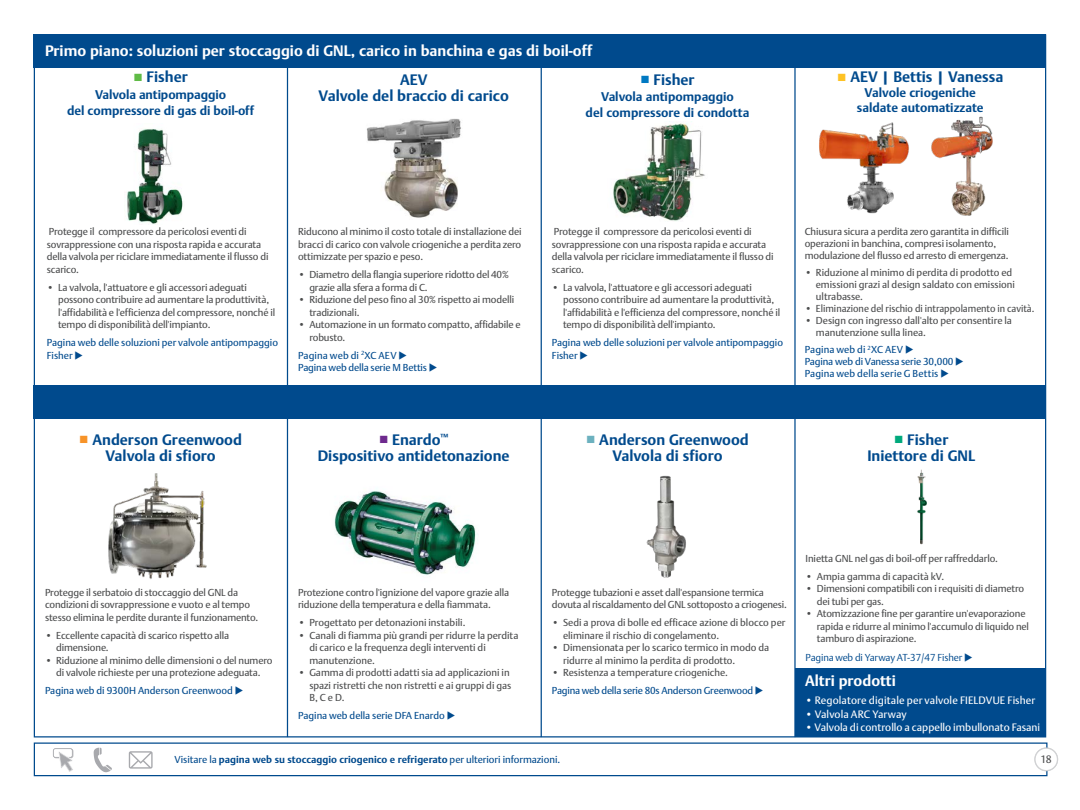
<style>
.page{position:relative;width:1080px;height:810px;background:#fff}
.page>*{position:absolute;margin:0;border:0;box-sizing:border-box;transform-origin:0 0}
.t1{font:700 15px "DTL Argo T";color:#004a8d}
.t2{font:700 15px "DTL Argo T";color:#fff}
.t3{font:700 12.5px/16.2px "DTL Argo T";color:#004a8d;text-align:center}
.t4{font:10.62px "DTL Argo T";letter-spacing:.005em;color:#fff}
.SMALLEST{font:10.62px "DTL Argo T";color:#4b4c4d}
.t5{font:10px/12.5px "DTL Argo T";letter-spacing:-.01em;color:#4b4c4d}
.Differentiator_Box_t{font:10px/12.5px "DTL Argo T";color:#004a8d}
.t6{font:700 10px "DTL Argo T";color:#004a8d}
.Differentiator_Box_l{font:300 10px "DTL Argo T";letter-spacing:-.015em;color:#004a8d}
.Differentiator_Box_l-2{font:10px "DTL Argo T";color:#004a8d}
.s1{color:#60bb46}
.s2{color:#0079c2}
.s3{color:#fec224}
.s4{color:#f79328}
.s5{color:#6e2a8e}
.s6{color:#6cb1bf}
.s7{color:#00a97c}
.s8{font-weight:400}
</style>
<div class="page">
<svg style="left:94px;top:748px;width:18px;height:24px"></svg>
<svg style="left:129px;top:751px;width:24px;height:18px"></svg>
<svg style="left:53px;top:748px;width:21px;height:24px"></svg>
<img style="left:334px;top:491px;width:144px;height:84px">
<div style="left:34px;top:742px;width:1014px;height:34px;border:1px solid #004a8d"></div>
<div style="left:1035px;top:748px;width:23px;height:23px;background:#fff;border-radius:50%"></div>
<div style="left:1034px;top:747px;width:24px;height:24px;border:1px solid #d1d2d4;border-radius:50%"></div>
<div style="left:34px;top:34px;width:1012px;height:34px;background:#004a8d"></div>
<div style="left:34px;top:385px;width:1012px;height:34px;background:#004a8d"></div>
<hr style="left:287px;top:414px;width:1px;height:323px;background:#004a8d">
<hr style="left:541px;top:414px;width:1px;height:323px;background:#004a8d">
<hr style="left:794px;top:414px;width:2px;height:323px;background:#004a8d">
<div style="left:795px;top:669px;width:251px;height:68px;background:#004a8d"></div>
<hr style="left:287px;top:67px;width:1px;height:324px;background:#004a8d">
<hr style="left:541px;top:67px;width:1px;height:324px;background:#004a8d">
<hr style="left:794px;top:67px;width:2px;height:324px;background:#004a8d">
<img style="left:127px;top:129px;width:56px;height:95px">
<img style="left:613px;top:123px;width:92px;height:98px">
<img style="left:108px;top:473px;width:99px;height:106px">
<img style="left:646px;top:475px;width:40px;height:103px">
<img style="left:819px;top:122px;width:90px;height:92px">
<img style="left:931px;top:116px;width:62px;height:100px">
<img style="left:366px;top:118px;width:95px;height:100px">
<img style="left:917px;top:469px;width:10px;height:75px">
<p class="t2" style="left:45px;top:42px;width:549px">Primo piano: soluzioni per stoccaggio di GNL, carico in banchina e gas di boil-off</p>
<p class="t1" style="left:133px;top:68px;width:56px"><span class="s1">■</span> Fisher</p>
<p class="t3" style="left:67px;top:86px;width:188px">Valvola antipompaggio<br>del compressore di gas di boil-off</p>
<p class="t1" style="left:400px;top:70px;width:29px">AEV</p>
<p class="t1" style="left:319px;top:87px;width:192px">Valvole del braccio di carico</p>
<p class="t1" style="left:640px;top:70px;width:56px"><span class="s2">■</span> Fisher</p>
<p class="t3" style="left:586px;top:88px;width:165px">Valvola antipompaggio<br>del compressore di condotta</p>
<p class="t1" style="left:837px;top:68px;width:168px"><span class="s3">■</span> AEV | Bettis | Vanessa</p>
<p class="t3" style="left:857px;top:85px;width:128px;line-height:15px">Valvole criogeniche saldate automatizzate</p>
<p class="t5" style="left:47px;top:225px;width:223px">Protegge il compressore da pericolosi eventi di sovrappressione con una risposta rapida e accurata della valvola per riciclare immediatamente il flusso di scarico.</p>
<p class="t5" style="left:58px;top:281px;width:219px;text-indent:-11px">• La valvola, l'attuatore e gli accessori adeguati possono contribuire ad aumentare la produttività, l'affidabilità e l'efficienza del compressore, nonché il tempo di disponibilità dell'impianto.</p>
<p class="Differentiator_Box_t" style="left:47px;top:336px;width:233px">Pagina web delle soluzioni per valvole antipompaggio<br>Fisher ◆</p>
<p class="t5" style="left:298px;top:225px;width:225px;text-align:justify">Riducono al minimo il costo totale di installazione dei bracci di carico con valvole criogeniche a perdita zero ottimizzate per spazio e peso.</p>
<p class="t5" style="left:309px;top:268px;width:201px;text-indent:-11px">• Diametro della flangia superiore ridotto del 40% grazie alla sfera a forma di C.</p>
<p class="t5" style="left:309px;top:293px;width:206px;text-indent:-11px">• Riduzione del peso fino al 30% rispetto ai modelli tradizionali.</p>
<p class="t5" style="left:309px;top:318px;width:213px;text-indent:-11px">• Automazione in un formato compatto, affidabile e robusto.</p>
<p class="Differentiator_Box_t" style="left:298px;top:349px;width:111px">Pagina web di <sup>2</sup>XC AEV ◆</p>
<p class="Differentiator_Box_t" style="left:298px;top:361px;width:141px">Pagina web della serie M Bettis ◆</p>
<p class="t1" style="left:79px;top:431px;width:164px"><span class="s4">■</span> Anderson Greenwood</p>
<p class="t1" style="left:105px;top:447px;width:112px">Valvola di sfioro</p>
<p class="t1" style="left:379px;top:431px;width:71px"><span class="s5">■</span> Enardo<sup>™</sup></p>
<p class="t1" style="left:318px;top:447px;width:193px">Dispositivo antidetonazione</p>
<p class="t5" style="left:552px;top:225px;width:223px">Protegge il compressore da pericolosi eventi di sovrappressione con una risposta rapida e accurata della valvola per riciclare immediatamente il flusso di scarico.</p>
<p class="t5" style="left:563px;top:281px;width:219px;text-indent:-11px">• La valvola, l'attuatore e gli accessori adeguati possono contribuire ad aumentare la produttività, l'affidabilità e l'efficienza del compressore, nonché il tempo di disponibilità dell'impianto.</p>
<p class="Differentiator_Box_t" style="left:552px;top:336px;width:233px">Pagina web delle soluzioni per valvole antipompaggio<br>Fisher ◆</p>
<p class="t1" style="left:586px;top:431px;width:164px"><span class="s6">■</span> Anderson Greenwood</p>
<p class="t1" style="left:612px;top:447px;width:112px">Valvola di sfioro</p>
<p class="t5" style="left:805px;top:225px;width:206px;line-height:11.9px">Chiusura sicura a perdita zero garantita in difficili operazioni in banchina, compresi isolamento, modulazione del flusso ed arresto di emergenza.</p>
<p class="t5" style="left:816px;top:267px;width:201px;line-height:11.9px;text-indent:-11px">• Riduzione al minimo di perdita di prodotto ed emissioni grazi al design saldato con emissioni ultrabasse.</p>
<p class="t5" style="left:805px;top:302px;width:231px">• Eliminazione del rischio di intrappolamento in cavità.</p>
<p class="t5" style="left:816px;top:314px;width:198px;line-height:11.9px;text-indent:-11px">• Design con ingresso dall'alto per consentire la manutenzione sulla linea.</p>
<p class="Differentiator_Box_t" style="left:805px;top:343px;width:111px">Pagina web di <sup>2</sup>XC AEV ◆</p>
<p class="Differentiator_Box_t" style="left:805px;top:355px;width:161px">Pagina web di Vanessa serie 30,000 ◆</p>
<p class="Differentiator_Box_t" style="left:805px;top:367px;width:146px">Pagina web della serie G Bettis ◆</p>
<p class="t1" style="left:894px;top:431px;width:56px"><span class="s7">■</span> Fisher</p>
<p class="t1" style="left:867px;top:447px;width:109px">Iniettore di GNL</p>
<p class="t5" style="left:45px;top:586px;width:215px">Protegge il serbatoio di stoccaggio del GNL da condizioni di sovrappressione e vuoto e al tempo stesso elimina le perdite durante il funzionamento.</p>
<p class="t5" style="left:56px;top:629px;width:175px;text-indent:-11px">• Eccellente capacità di scarico rispetto alla dimensione.</p>
<p class="t5" style="left:45px;top:654px;width:229px;text-align:center">• Riduzione al minimo delle dimensioni o del numero di valvole richieste per una protezione adeguata.</p>
<p class="Differentiator_Box_t" style="left:45px;top:684px;width:199px">Pagina web di 9300H Anderson Greenwood ◆</p>
<p class="t5" style="left:298px;top:586px;width:213px">Protezione contro l'ignizione del vapore grazie alla riduzione della temperatura e della fiammata.</p>
<p class="t5" style="left:298px;top:616px;width:169px">• Progettato per detonazioni instabili.</p>
<p class="t5" style="left:309px;top:629px;width:211px;text-indent:-11px">• Canali di fiamma più grandi per ridurre la perdita di carico e la frequenza degli interventi di manutenzione.</p>
<p class="t5" style="left:309px;top:666px;width:203px;text-indent:-11px">• Gamma di prodotti adatti sia ad applicazioni in spazi ristretti che non ristretti e ai gruppi di gas<br>B, C e D.</p>
<p class="Differentiator_Box_l-2" style="left:298px;top:710px;width:159px">Pagina web della serie DFA Enardo ◆</p>
<p class="t5" style="left:552px;top:586px;width:237px">Protegge tubazioni e asset dall'espansione termica dovuta al riscaldamento del GNL sottoposto a criogenesi.</p>
<p class="t5" style="left:563px;top:616px;width:224px;text-indent:-11px">• Sedi a prova di bolle ed efficace azione di blocco per eliminare il rischio di congelamento.</p>
<p class="t5" style="left:563px;top:641px;width:207px;text-indent:-11px">• Dimensionata per lo scarico termico in modo da ridurre al minimo la perdita di prodotto.</p>
<p class="t5" style="left:552px;top:666px;width:178px">• Resistenza a temperature criogeniche.</p>
<p class="Differentiator_Box_t" style="left:552px;top:684px;width:213px">Pagina web della serie 80s Anderson Greenwood ◆</p>
<p class="t5" style="left:806px;top:552px;width:194px">Inietta GNL nel gas di boil-off per raffreddarlo.</p>
<p class="t5" style="left:806px;top:570px;width:140px">• Ampia gamma di capacità kV.</p>
<p class="t5" style="left:817px;top:583px;width:209px;text-indent:-11px">• Dimensioni compatibili con i requisiti di diametro dei tubi per gas.</p>
<p class="t5" style="left:817px;top:608px;width:214px;text-indent:-11px">• Atomizzazione fine per garantire un'evaporazione rapida e ridurre al minimo l'accumulo di liquido nel tamburo di aspirazione.</p>
<p class="Differentiator_Box_l" style="left:806px;top:651px;width:169px">Pagina web di Yarway AT-37/47 Fisher ◆</p>
<p class="t2" style="left:805px;top:672px;width:92px">Altri prodotti</p>
<p class="t4" style="left:805px;top:694px;width:232px">• Regolatore digitale per valvole FIELDVUE Fisher</p>
<p class="t4" style="left:805px;top:707px;width:103px">• Valvola ARC Yarway</p>
<p class="t4" style="left:805px;top:721px;width:237px">• Valvola di controllo a cappello imbullonato Fasani</p>
<p class="t6" style="left:174px;top:754px;width:387px"><span class="s8">Visitare la</span> pagina web su stoccaggio criogenico e refrigerato <span class="s8">per ulteriori informazioni.</span></p>
<p class="SMALLEST" style="left:1041px;top:753px;width:13px">18</p>
</div>
